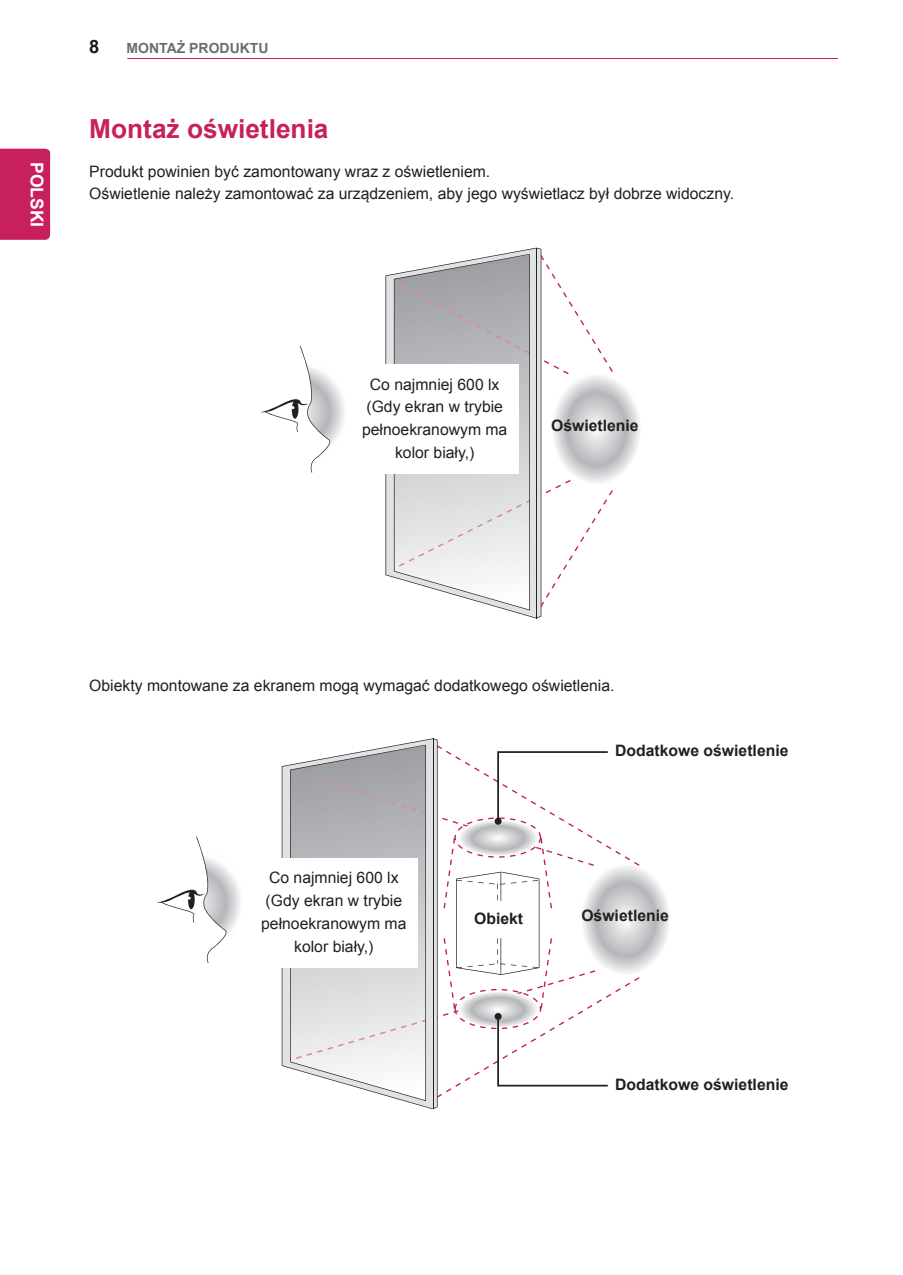
<style>
.page{position:relative;width:903px;height:1275px;background:#fff}
.page>*{position:absolute;margin:0;border:0;box-sizing:border-box;transform-origin:0 0}
.Title-1{font:700 26.25px "Arial";color:#c8205d}
.t1{font:700 21px "Arial";color:#fff}
.t2{font:700 18.38px "Arial";color:#1a161a}
.t3{font:700 17.5px "Arial";color:#fff}
.Body{font:15.75px/22.8px "Arial";color:#231f20;text-align:center}
.Body-2{font:700 15.75px "Arial";color:#231f20}
.t4{font:700 14px "Arial";color:#6c6d70}
</style>
<div class="page">
<hr style="left:127px;top:58px;width:711px;height:1px;background:#c8205d">
<div style="left:0;top:149px;width:50px;height:91px;background:#c8205d"></div>
<svg style="left:385px;top:248px;width:156px;height:371px"></svg>
<hr style="left:536px;top:248px;width:1px;height:371px;background:#231f20">
<svg style="left:260px;top:346px;width:84px;height:127px"></svg>
<svg style="left:389px;top:255px;width:251px;height:352px"></svg>
<svg style="left:156px;top:836px;width:85px;height:128px"></svg>
<svg style="left:282px;top:738px;width:156px;height:371px"></svg>
<hr style="left:433px;top:738px;width:1px;height:371px;background:#231f20">
<div style="left:351px;top:364px;width:168px;height:110px;background:#fff"></div>
<div style="left:250px;top:858px;width:168px;height:110px;background:#fff"></div>
<svg style="left:285px;top:745px;width:384px;height:353px"></svg>
<div style="left:495px;top:818px;width:7px;height:7px;background:#231f20;border-radius:50%"></div>
<p class="t3" style="left:49px;top:162px;width:67px;rotate:90deg">POLSKI</p>
<p class="t1" style="left:50px;top:172px;width:47px;rotate:90deg">ENG</p>
<p class="t2" style="left:89px;top:34px;width:12px">8</p>
<p class="t4" style="left:126px;top:39px;width:144px">MONTAŻ PRODUKTU</p>
<p class="Title-1" style="left:89px;top:111px;width:241px">Montaż oświetlenia</p>
<p class="Body" style="left:89px;top:160px;width:402px">Produkt powinien być zamontowany wraz z oświetleniem.</p>
<p class="Body" style="left:89px;top:183px;width:646px">Oświetlenie należy zamontować za urządzeniem, aby jego wyświetlacz był dobrze widoczny.</p>
<p class="Body" style="left:370px;top:373px;width:131px">Co najmniej 600 lx</p>
<p class="Body" style="left:362px;top:396px;width:147px">(Gdy ekran w trybie pełnoekranowym ma kolor biały,)</p>
<p class="Body-2" style="left:551px;top:415px;width:89px">Oświetlenie</p>
<p class="Body" style="left:89px;top:674px;width:527px">Obiekty montowane za ekranem mogą wymagać dodatkowego oświetlenia.</p>
<p class="Body" style="left:269px;top:867px;width:131px">Co najmniej 600 lx</p>
<p class="Body" style="left:261px;top:889px;width:147px">(Gdy ekran w trybie pełnoekranowym ma kolor biały,)</p>
<p class="Body-2" style="left:615px;top:740px;width:175px">Dodatkowe oświetlenie</p>
<p class="Body-2" style="left:474px;top:908px;width:51px">Obiekt</p>
<p class="Body-2" style="left:581px;top:905px;width:89px">Oświetlenie</p>
<p class="Body-2" style="left:615px;top:1074px;width:175px">Dodatkowe oświetlenie</p>
</div>
